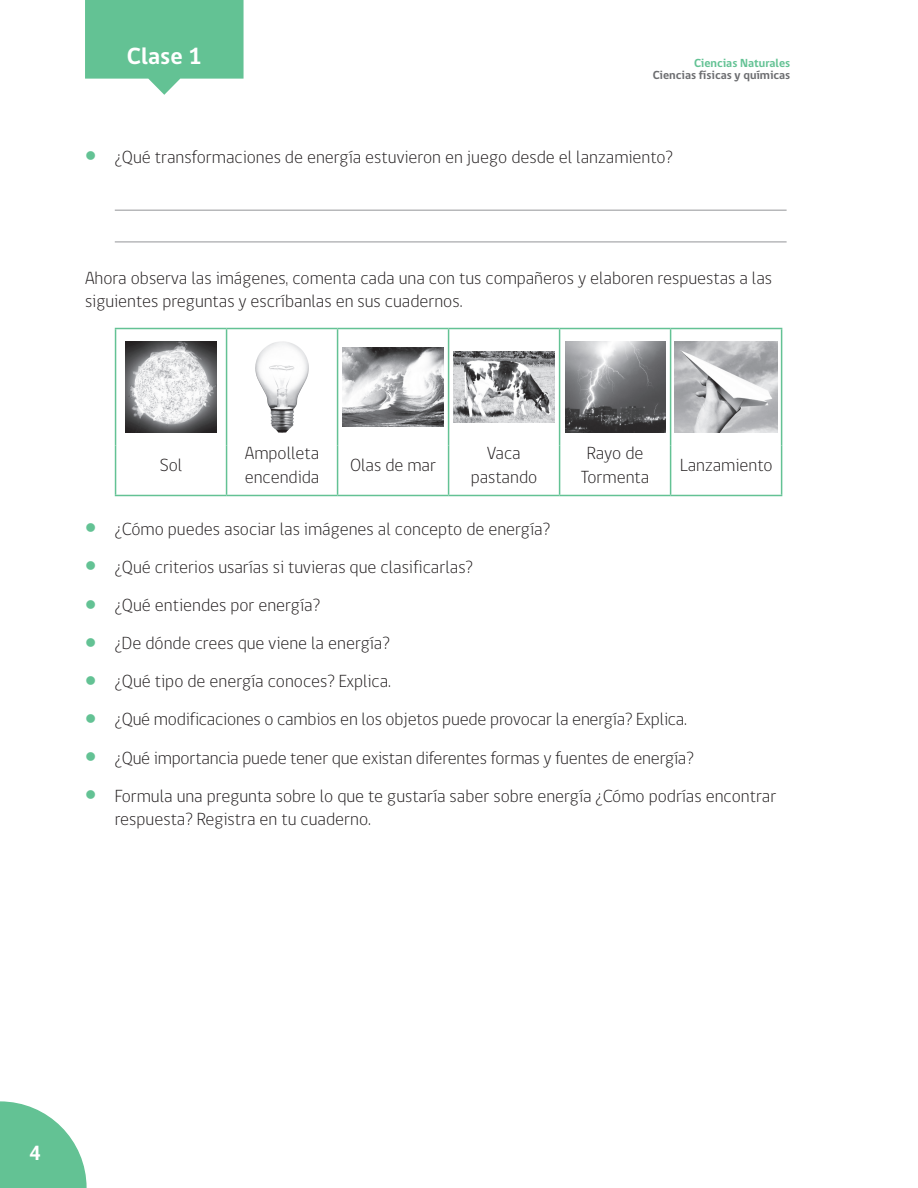
<style>
.page{position:relative;width:918px;height:1188px;background:#fff}
.page>*{position:absolute;margin:0;border:0;box-sizing:border-box;transform-origin:0 0}
.t1{font:700 24px "gob CL";color:#fff}
.t2{font:700 21px "gob CL";color:#fff}
.t3{font:300 18px/38.1px "gob CL";color:#231f20}
.t4{font:700 12px "gob CL";color:#6c6d70}
.t5{font:700 12px "gob CL";color:#63c294}
</style>
<div class="page">
<svg style="left:0;top:1101px;width:87px;height:87px"></svg>
<svg style="left:85px;top:0;width:159px;height:95px"></svg>
<hr style="left:115px;top:210px;width:672px;height:1px;background:#939598">
<hr style="left:115px;top:242px;width:672px;height:1px;background:#939598">
<hr style="left:115px;top:328px;width:112px;height:1px;background:#63c294">
<hr style="left:115px;top:329px;width:1px;height:116px;background:#63c294">
<hr style="left:227px;top:328px;width:111px;height:1px;background:#63c294">
<hr style="left:226px;top:329px;width:1px;height:116px;background:#63c294">
<hr style="left:338px;top:328px;width:111px;height:1px;background:#63c294">
<hr style="left:449px;top:328px;width:111px;height:1px;background:#63c294">
<hr style="left:560px;top:328px;width:111px;height:1px;background:#63c294">
<hr style="left:671px;top:328px;width:111px;height:1px;background:#63c294">
<hr style="left:781px;top:329px;width:1px;height:116px;background:#63c294">
<hr style="left:115px;top:445px;width:1px;height:50px;background:#63c294">
<hr style="left:226px;top:445px;width:1px;height:50px;background:#63c294">
<hr style="left:781px;top:445px;width:1px;height:50px;background:#63c294">
<hr style="left:115px;top:495px;width:112px;height:1px;background:#63c294">
<hr style="left:227px;top:495px;width:111px;height:1px;background:#63c294">
<hr style="left:338px;top:495px;width:111px;height:1px;background:#63c294">
<hr style="left:449px;top:495px;width:111px;height:1px;background:#63c294">
<hr style="left:560px;top:495px;width:111px;height:1px;background:#63c294">
<hr style="left:671px;top:495px;width:111px;height:1px;background:#63c294">
<hr style="left:337px;top:329px;width:1px;height:116px;background:#63c294">
<hr style="left:337px;top:445px;width:1px;height:50px;background:#63c294">
<hr style="left:448px;top:329px;width:1px;height:116px;background:#63c294">
<hr style="left:448px;top:445px;width:1px;height:50px;background:#63c294">
<hr style="left:559px;top:329px;width:1px;height:116px;background:#63c294">
<hr style="left:559px;top:445px;width:1px;height:50px;background:#63c294">
<hr style="left:670px;top:329px;width:1px;height:116px;background:#63c294">
<hr style="left:670px;top:445px;width:1px;height:50px;background:#63c294">
<img style="left:125px;top:341px;width:92px;height:92px">
<img style="left:256px;top:341px;width:27px;height:21px">
<img style="left:342px;top:347px;width:102px;height:80px">
<img style="left:454px;top:351px;width:100px;height:72px">
<img style="left:565px;top:342px;width:100px;height:90px">
<img style="left:675px;top:342px;width:102px;height:90px">
<h1 class="t1" style="left:127px;top:40px;width:77px">Clase 1</h1>
<p class="t5" style="left:694px;top:54px;width:98px">Ciencias Naturales</p>
<p class="t4" style="left:653px;top:66px;width:139px">Ciencias físicas y químicas</p>
<p class="t3" style="left:115px;top:138px;width:560px">¿Qué transformaciones de energía estuvieron en juego desde el lanzamiento?</p>
<p class="t3" style="left:85px;top:266px;width:689px;line-height:23.2px">Ahora observa las imágenes, comenta cada una con tus compañeros y elaboren respuestas a las siguientes preguntas y escríbanlas en sus cuadernos.</p>
<p class="t3" style="left:160px;top:446px;width:24px">Sol</p>
<p class="t3" style="left:245px;top:442px;width:76px;line-height:23.2px">Ampolleta encendida</p>
<p class="t3" style="left:350px;top:446px;width:88px">Olas de mar</p>
<p class="t3" style="left:471px;top:442px;width:68px;line-height:23.2px;text-align:center">Vaca pastando</p>
<p class="t3" style="left:581px;top:442px;width:70px;line-height:23.2px;text-align:center">Rayo de<br>Tormenta</p>
<p class="t3" style="left:680px;top:446px;width:94px">Lanzamiento</p>
<p class="t3" style="left:115px;top:510px;width:663px">¿Cómo puedes asociar las imágenes al concepto de energía?<br>¿Qué criterios usarías si tuvieras que clasificarlas?<br>¿Qué entiendes por energía?<br>¿De dónde crees que viene la energía?<br>¿Qué tipo de energía conoces? Explica.<br>¿Qué modificaciones o cambios en los objetos puede provocar la energía? Explica.<br>¿Qué importancia puede tener que existan diferentes formas y fuentes de energía?<br>Formula una pregunta sobre lo que te gustaría saber sobre energía ¿Cómo podrías encontrar</p>
<p class="t3" style="left:115px;top:800px;width:258px">respuesta? Registra en tu cuaderno.</p>
<p class="t2" style="left:29px;top:1139px;width:14px">4</p>
</div>
